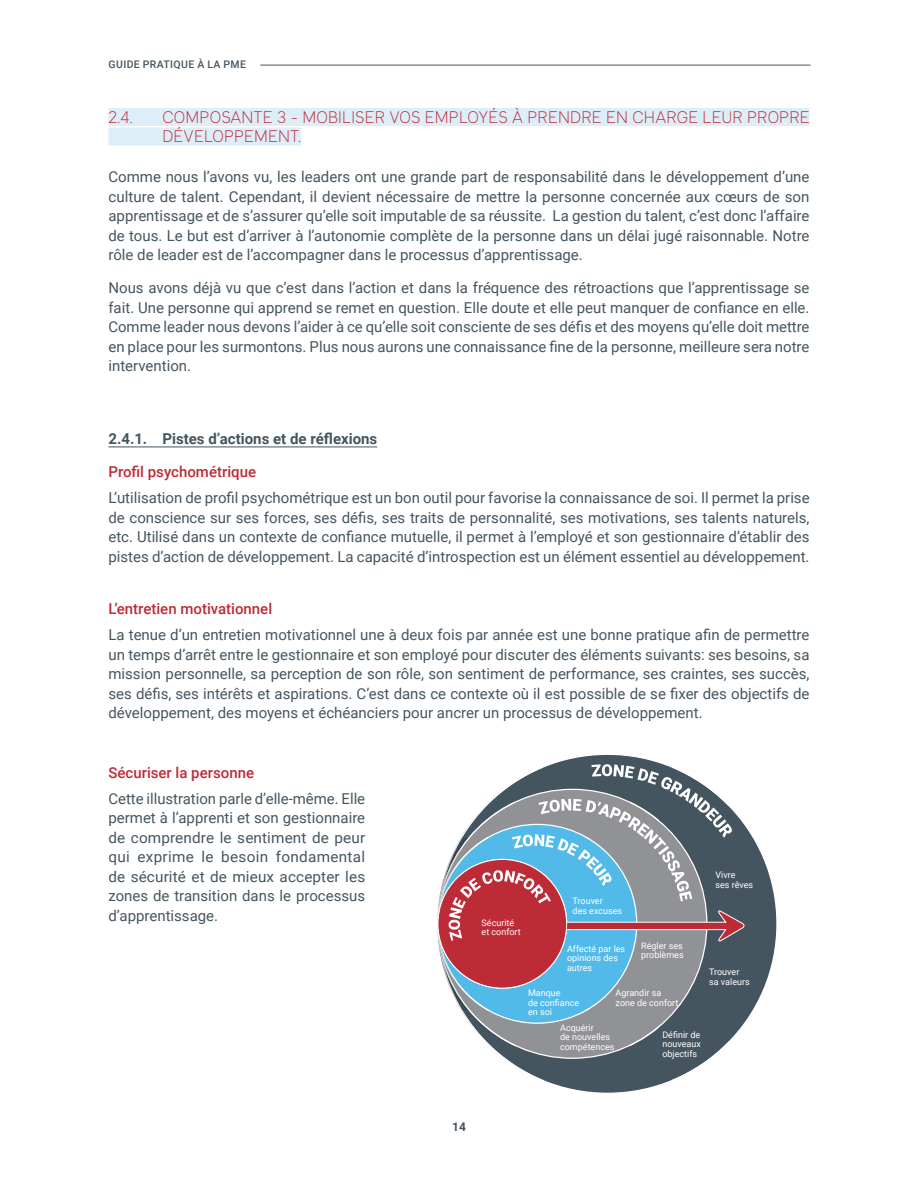
<style>
.page{position:relative;width:918px;height:1188px;background:#fff}
.page>*{position:absolute;margin:0;border:0;box-sizing:border-box;transform-origin:0 0}
.t1{font:300 16.5px/19.5px "Klima";letter-spacing:.01em;color:#bd2b36}
.t2{font:15px/19.5px "Roboto";color:#45555f;text-align:justify}
.t3{font:500 15px "Roboto";color:#bd2b36}
.t4{font:700 15px "Roboto";color:#45555f}
.t5{font:700 12px "Roboto";color:#45555f}
.t6{font:500 10.5px "Roboto";letter-spacing:.035em;color:#45555f}
.t7{font:9px/9.8px "Roboto";color:#fff}
</style>
<div class="page">
<hr style="left:260px;top:65px;width:551px;height:1px;background:#45555f">
<svg style="left:543px;top:755px;width:234px;height:338px"></svg>
<img style="left:507px;top:1024px;width:222px;height:56px">
<svg style="left:490px;top:1024px;width:217px;height:35px;background:#636e76"></svg>
<img style="left:470px;top:1024px;width:189px;height:21px">
<div style="left:108px;top:108px;width:702px;height:18px;background:#ddeef9"></div>
<div style="left:108px;top:127px;width:193px;height:18px;background:#ddeef9"></div>
<hr style="left:108px;top:447px;width:269px;height:1px;background:#45555f">
<svg style="left:437px;top:764px;width:308px;height:260px;background:#8f8f9d"></svg>
<p class="t6" style="left:109px;top:57px;width:139px">GUIDE PRATIQUE À LA PME</p>
<p class="t1" style="left:108px;top:106px;width:26px">2.4.</p>
<p class="t1" style="left:162px;top:106px;width:649px">COMPOSANTE 3 - MOBILISER VOS EMPLOYÉS À PRENDRE EN CHARGE LEUR PROPRE<br>DÉVELOPPEMENT.</p>
<p class="t2" style="left:108px;top:167px;width:703px">Comme nous l’avons vu, les leaders ont une grande part de responsabilité dans le développement d’une culture de talent. Cependant, il devient nécessaire de mettre la personne concernée aux cœurs de son apprentissage et de s’assurer qu’elle soit imputable de sa réussite. La gestion du talent, c’est donc l’affaire de tous. Le but est d’arriver à l’autonomie complète de la personne dans un délai jugé raisonnable. Notre rôle de leader est de l’accompagner dans le processus d’apprentissage.</p>
<p class="t2" style="left:108px;top:278px;width:703px">Nous avons déjà vu que c’est dans l’action et dans la fréquence des rétroactions que l’apprentissage se fait. Une personne qui apprend se remet en question. Elle doute et elle peut manquer de confiance en elle.<br>Comme leader nous devons l’aider à ce qu’elle soit consciente de ses défis et des moyens qu’elle doit mettre en place pour les surmontons. Plus nous aurons une connaissance fine de la personne, meilleure sera notre intervention.</p>
<p class="t4" style="left:108px;top:428px;width:270px">2.4.1. Pistes d’actions et de réflexions</p>
<p class="t3" style="left:108px;top:461px;width:149px">Profil psychométrique</p>
<p class="t2" style="left:108px;top:488px;width:703px">L’utilisation de profil psychométrique est un bon outil pour favorise la connaissance de soi. Il permet la prise de conscience sur ses forces, ses défis, ses traits de personnalité, ses motivations, ses talents naturels, etc. Utilisé dans un contexte de confiance mutuelle, il permet à l’employé et son gestionnaire d’établir des pistes d’action de développement. La capacité d’introspection est un élément essentiel au développement.</p>
<p class="t3" style="left:108px;top:598px;width:165px">L’entretien motivationnel</p>
<p class="t2" style="left:108px;top:625px;width:703px">La tenue d’un entretien motivationnel une à deux fois par année est une bonne pratique afin de permettre un temps d’arrêt entre le gestionnaire et son employé pour discuter des éléments suivants: ses besoins, sa mission personnelle, sa perception de son rôle, son sentiment de performance, ses craintes, ses succès, ses défis, ses intérêts et aspirations. C’est dans ce contexte où il est possible de se fixer des objectifs de développement, des moyens et échéanciers pour ancrer un processus de développement.</p>
<p class="t3" style="left:108px;top:762px;width:147px">Sécuriser la personne</p>
<p class="t2" style="left:108px;top:788px;width:258px">Cette illustration parle d’elle-même. Elle permet à l’apprenti et son gestionnaire de comprendre le sentiment de peur qui exprime le besoin fondamental de sécurité et de mieux accepter les zones de transition dans le processus d’apprentissage.</p>
<p class="t7" style="left:482px;top:917px;width:41px">Sécurité et confort</p>
<p class="t7" style="left:573px;top:896px;width:51px">Trouver<br>des excuses</p>
<p class="t7" style="left:641px;top:940px;width:44px">Régler ses problèmes</p>
<p class="t7" style="left:567px;top:943px;width:60px">Affecté par les opinions des autres</p>
<p class="t7" style="left:528px;top:987px;width:53px">Manque<br>de confiance en soi</p>
<p class="t7" style="left:616px;top:988px;width:64px">Agrandir sa zone de confort</p>
<p class="t7" style="left:560px;top:1022px;width:56px">Acquérir<br>de nouvelles compétences</p>
<p class="t7" style="left:662px;top:1029px;width:40px;text-align:justify">Définir de nouveaux objectifs</p>
<p class="t7" style="left:716px;top:870px;width:39px">Vivre<br>ses rêves</p>
<p class="t7" style="left:709px;top:967px;width:42px">Trouver sa valeurs</p>
<p class="t5" style="left:452px;top:1118px;width:15px">14</p>
</div>
